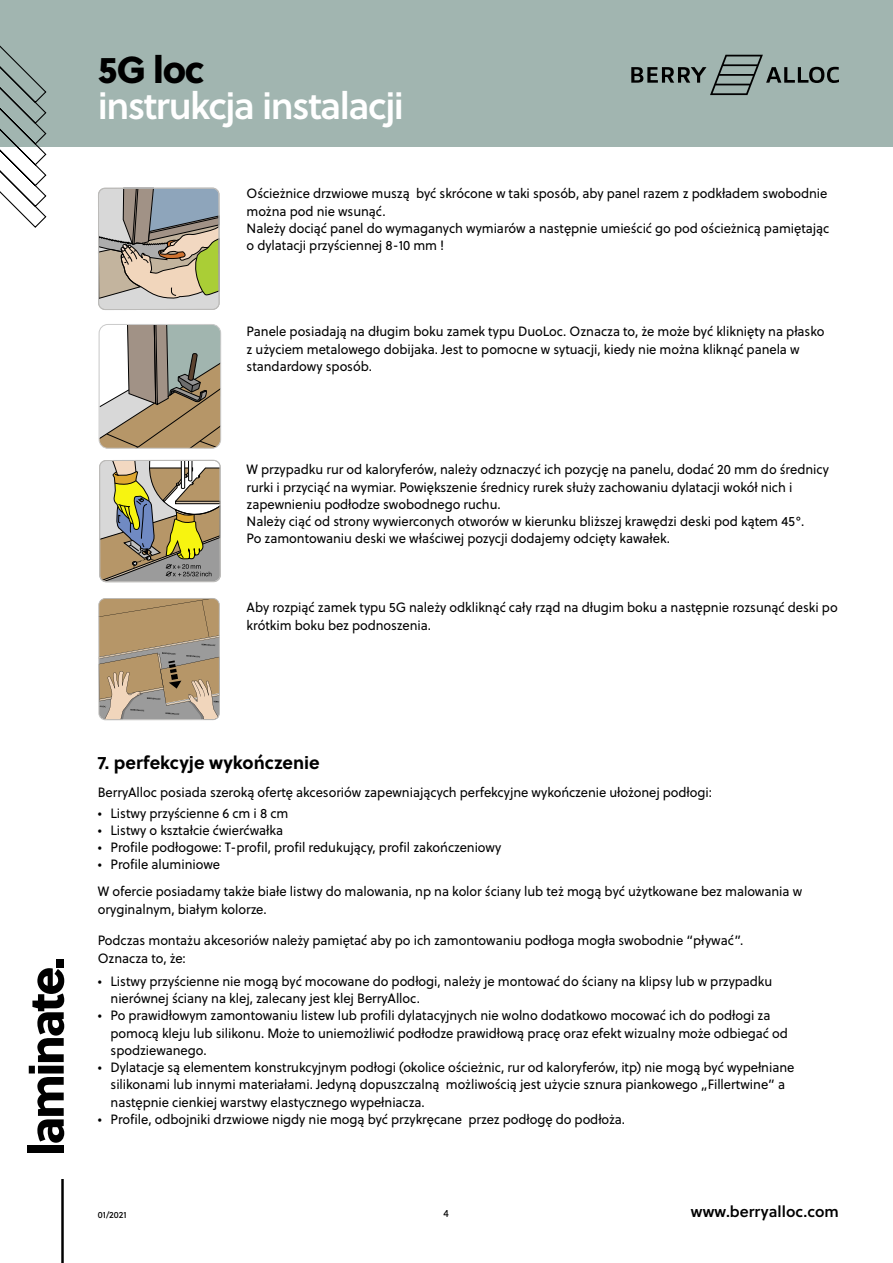
<style>
.page{position:relative;width:893px;height:1263px;background:#fff}
.page>*{position:absolute;margin:0;border:0;box-sizing:border-box;transform-origin:0 0}
.t1{font:37.5px "Soleil Sb";letter-spacing:-.04em;color:#fff}
.t2{font:37.5px "Soleil Xb";color:#000}
.t3{font:700 18px "Soleil";color:#000}
.t4{font:15.6px "Soleil Sb";color:#000}
.t5{font:13.5px/17.2px "Soleil";letter-spacing:-.005em;color:#000;scale:.96 1}
.t6{font:10.5px "Soleil";color:#000;scale:.95 1}
.t7{font:9px "Soleil Bk";color:#000}
</style>
<div class="page">
<svg style="left:98px;top:598px;width:122px;height:122px;background:#b09a7b"></svg>
<div style="left:98px;top:188px;width:121px;height:121px;background:#d8d8d8;border-radius:7px"></div>
<svg style="left:98px;top:188px;width:120px;height:111px;background:#ada998"></svg>
<svg style="left:98px;top:324px;width:123px;height:124px;background:#aea492"></svg>
<svg style="left:99px;top:459px;width:122px;height:124px;background:#ada481"></svg>
<div style="left:98px;top:188px;width:122px;height:122px;border:1px solid #bcbbb9;border-radius:7px"></div>
<div style="left:0;top:0;width:893px;height:147px;background:#a1b5b0"></div>
<svg style="left:631px;top:55px;width:208px;height:40px"></svg>
<svg style="left:0;top:45px;width:47px;height:183px"></svg>
<hr style="left:61px;top:1179px;width:3px;height:84px;background:#000">
<div style="left:28px;top:1145px;width:36px;height:8px;background:#000"></div>
<svg style="left:29px;top:968px;width:35px;height:175px"></svg>
<div style="left:56px;top:959px;width:8px;height:8px;background:#000"></div>
<h1 class="t2" style="left:98px;top:40px;width:108px">5G loc</h1>
<h1 class="t1" style="left:98px;top:77px;width:308px">instrukcja instalacji</h1>
<p class="t5" style="left:247px;top:185px;width:608px">Ościeżnice drzwiowe muszą być skrócone w taki sposób, aby panel razem z podkładem swobodnie można pod nie wsunąć.<br>Należy dociąć panel do wymaganych wymiarów a następnie umieścić go pod ościeżnicą pamiętając o dylatacji przyściennej 8-10 mm !</p>
<p class="t5" style="left:247px;top:323px;width:603px">Panele posiadają na długim boku zamek typu DuoLoc. Oznacza to, że może być kliknięty na płasko z użyciem metalowego dobijaka. Jest to pomocne w sytuacji, kiedy nie można kliknąć panela w standardowy sposób.</p>
<p class="t5" style="left:247px;top:461px;width:608px">W przypadku rur od kaloryferów, należy odznaczyć ich pozycję na panelu, dodać 20 mm do średnicy rurki i przyciąć na wymiar. Powiększenie średnicy rurek służy zachowaniu dylatacji wokół nich i zapewnieniu podłodze swobodnego ruchu.<br>Należy ciąć od strony wywierconych otworów w kierunku bliższej krawędzi deski pod kątem 45°.<br>Po zamontowaniu deski we właściwej pozycji dodajemy odcięty kawałek.</p>
<p class="t5" style="left:247px;top:599px;width:617px">Aby rozpiąć zamek typu 5G należy odkliknąć cały rząd na długim boku a następnie rozsunąć deski po krótkim boku bez podnoszenia.</p>
<h2 class="t3" style="left:98px;top:749px;width:224px">7. perfekcyje wykończenie</h2>
<p class="t5" style="left:98px;top:784px;width:641px">BerryAlloc posiada szeroką ofertę akcesoriów zapewniających perfekcyjne wykończenie ułożonej podłogi:</p>
<p class="t5" style="left:98px;top:804px;width:200px">• Listwy przyścienne 6 cm i 8 cm</p>
<p class="t5" style="left:98px;top:821px;width:195px">• Listwy o kształcie ćwierćwałka</p>
<p class="t5" style="left:98px;top:838px;width:422px">• Profile podłogowe: T-profil, profil redukujący, profil zakończeniowy</p>
<p class="t5" style="left:98px;top:856px;width:129px">• Profile aluminiowe</p>
<p class="t5" style="left:98px;top:883px;width:735px">W ofercie posiadamy także białe listwy do malowania, np na kolor ściany lub też mogą być użytkowane bez malowania w oryginalnym, białym kolorze.</p>
<p class="t5" style="left:98px;top:932px;width:674px">Podczas montażu akcesoriów należy pamiętać aby po ich zamontowaniu podłoga mogła swobodnie “pływać”.<br>Oznacza to, że:</p>
<p class="t5" style="left:111px;top:972px;width:691px;text-indent:-13px">• Listwy przyścienne nie mogą być mocowane do podłogi, należy je montować do ściany na klipsy lub w przypadku nierównej ściany na klej, zalecany jest klej BerryAlloc.</p>
<p class="t5" style="left:111px;top:1007px;width:707px;text-indent:-13px">• Po prawidłowym zamontowaniu listew lub profili dylatacyjnych nie wolno dodatkowo mocować ich do podłogi za pomocą kleju lub silikonu. Może to uniemożliwić podłodze prawidłową pracę oraz efekt wizualny może odbiegać od spodziewanego.</p>
<p class="t5" style="left:111px;top:1058px;width:714px;text-indent:-13px">• Dylatacje są elementem konstrukcyjnym podłogi (okolice ościeżnic, rur od kaloryferów, itp) nie mogą być wypełniane silikonami lub innymi materiałami. Jedyną dopuszczalną możliwością jest użycie sznura piankowego „Fillertwine” a następnie cienkiej warstwy elastycznego wypełniacza.</p>
<p class="t5" style="left:98px;top:1110px;width:551px">• Profile, odbojniki drzwiowe nigdy nie mogą być przykręcane przez podłogę do podłoża.</p>
<p class="t7" style="left:98px;top:1208px;width:30px">01/2021</p>
<p class="t6" style="left:443px;top:1206px;width:7px">4</p>
<p class="t4" style="left:691px;top:1199px;width:150px">www.berryalloc.com</p>
</div>
